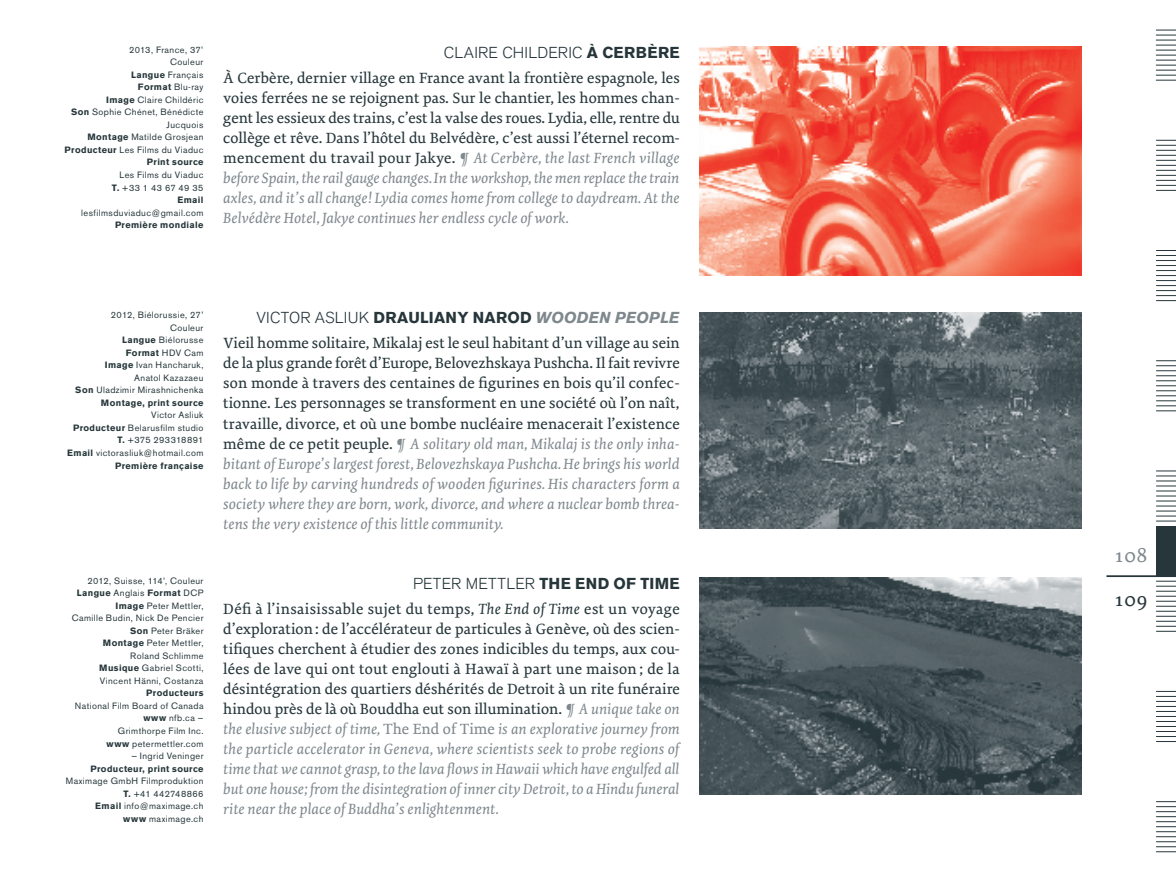
<style>
.page{position:relative;width:1176px;height:883px;background:#fff}
.page>*{position:absolute;margin:0;border:0;box-sizing:border-box;transform-origin:0 0}
.t1{font:21px "Tiina";color:#26363a}
.t2{font:21px "Tiina";color:#7f888d}
.t3{font:15.75px/19.9px "Tiina";color:#26363a;text-align:justify}
.t4{font:300 15.75px "Akzidenz Grotesk BE";letter-spacing:.01em;color:#26363a}
.t5{font:italic 700 15.75px "Akzidenz Grotesk BE";letter-spacing:.015em;color:#7f888d}
.t6{font:700 15.75px "Akzidenz Grotesk BE";color:#26363a}
.t7{font:9.1px/12.6px "Akzidenz Grotesk BE";letter-spacing:.045em;color:#26363a;text-align:right}
.t8{font:700 9.1px "Akzidenz Grotesk BE";letter-spacing:.04em;color:#26363a}
.s1{font-weight:700}
.s2{font-style:italic;color:#7f888d}
.s3{font-style:normal;color:#26363a}
.s4{font-style:italic}
.s5{color:#7f888d}
</style>
<div class="page">
<img style="left:699px;top:578px;width:382px;height:216px">
<img style="left:699px;top:312px;width:382px;height:217px">
<img style="left:699px;top:47px;width:382px;height:229px">
<svg style="left:1156px;top:140px;width:20px;height:51px"></svg>
<svg style="left:1156px;top:250px;width:20px;height:51px"></svg>
<svg style="left:1156px;top:360px;width:20px;height:52px"></svg>
<svg style="left:1156px;top:30px;width:20px;height:51px"></svg>
<svg style="left:1156px;top:471px;width:20px;height:51px"></svg>
<svg style="left:1156px;top:581px;width:20px;height:51px"></svg>
<svg style="left:1156px;top:691px;width:20px;height:51px"></svg>
<svg style="left:1156px;top:801px;width:20px;height:51px"></svg>
<hr style="left:1106px;top:575px;width:70px;height:2px;background:#26363a">
<div style="left:1156px;top:526px;width:20px;height:50px;background:#26363a"></div>
<p class="t7" style="left:65px;top:43px;width:140px">2013, France, 37’<br>Couleur<br><span class="s1">Langue</span> Français<br><span class="s1">Format</span> Blu-ray<br><span class="s1">Image</span> Claire Childéric<br><span class="s1">Son</span> Sophie Chénet, Bénédicte<br>Jucquois<br><span class="s1">Montage</span> Matilde Grosjean<br><span class="s1">Producteur</span> Les Films du Viaduc<br><span class="s1">Print source</span></p>
<p class="t7" style="left:112px;top:169px;width:93px">Les Films du Viaduc<br><span class="s1">T.</span> +33 1 43 67 49 35<br><span class="s1">Email</span></p>
<p class="t7" style="left:81px;top:206px;width:124px">lesfilmsduviaduc@gmail.com</p>
<p class="t8" style="left:115px;top:220px;width:90px">Première mondiale</p>
<p class="t4" style="left:444px;top:43px;width:171px">CLAIRE CHILDERIC <span class="s1">À CER</span></p>
<p class="t6" style="left:636px;top:43px;width:34px">BÈRE</p>
<p class="t3" style="left:223px;top:67px;width:458px">À Cerbère, dernier village en France avant la frontière espagnole, les voies ferrées ne se rejoignent pas. Sur le chantier, les hommes chan&shy;gent les essieux des trains, c’est la valse des roues. Lydia, elle, rentre du collège et rêve. Dans l’hôtel du Belvédère, c’est aussi l’éternel recom&shy;mencement du travail pour Jakye. <span class="s2">¶ At Cerbère, the last French village before Spain, the rail gauge changes. In the workshop, the men replace the train axles, and it’s all change! Lydia comes home from college to daydream. At the Belvédère Hotel, Jakye continues her endless cycle of work.</span></p>
<p class="t7" style="left:75px;top:309px;width:130px">2012, Biélorussie, 27’<br>Couleur<br><span class="s1">Langue</span> Biélorusse<br><span class="s1">Format</span> HDV Cam<br><span class="s1">Image</span> Ivan Hancharuk,<br>Anatol Kazazaeu<br><span class="s1">Son</span> Uladzimir Mirashnichenka<br><span class="s1">Montage, print source</span></p>
<p class="t7" style="left:67px;top:409px;width:138px">Victor Asliuk<br><span class="s1">Producteur</span> Belarusfilm studio<br><span class="s1">T.</span> +375 293318891<br><span class="s1">Email</span> victorasliuk@hotmail.com<br><span class="s1">Première française</span></p>
<p class="t7" style="left:72px;top:574px;width:133px">2012, Suisse, 114’, Couleur<br><span class="s1">Langue</span> Anglais <span class="s1">Format</span> DCP<br><span class="s1">Image</span> Peter Mettler,<br>Camille Budin, Nick De Pencier<br><span class="s1">Son</span> Peter Bräker<br><span class="s1">Montage</span> Peter Mettler,<br>Roland Schlimme<br><span class="s1">Musique</span> Gabriel Scotti,<br>Vincent Hänni, Costanza</p>
<p class="t8" style="left:146px;top:688px;width:59px">Producteurs</p>
<p class="t7" style="left:75px;top:699px;width:130px">National Film Board of Canada <span class="s1">www</span> nfb.ca —<br>Grimthorpe Film Inc.<br><span class="s1">www</span> petermettler.com</p>
<p class="t7" style="left:131px;top:750px;width:74px">— Ingrid Veninger</p>
<p class="t8" style="left:90px;top:763px;width:114px">Producteur, print source</p>
<p class="t7" style="left:66px;top:775px;width:139px">Maximage GmbH Filmproduktion<br><span class="s1">T.</span> +41 442748866<br><span class="s1">Email</span> info@maximage.ch<br><span class="s1">www</span> maximage.ch</p>
<p class="t4" style="left:256px;top:309px;width:141px">VICTOR ASLIUK <span class="s1">DRAULIANY</span></p>
<p class="t6" style="left:473px;top:309px;width:13px">NARO</p>
<p class="t5" style="left:520px;top:308px;width:161px"><span class="s3">D</span> WOODEN PEOPLE</p>
<p class="t3" style="left:223px;top:333px;width:458px">Vieil homme solitaire, Mikalaj est le seul habitant d’un village au sein de la plus grande forêt d’Europe, Belovezhskaya Pushcha. Il fait revivre son monde à travers des centaines de figurines en bois qu’il confec&shy;tionne. Les personnages se transforment en une société où l’on naît, travaille, divorce, et où une bombe nucléaire menacerait l’existence même de ce petit peuple. <span class="s2">¶ A solitary old man, Mikalaj is the only inha&shy;bitant of Europe’s largest forest, Belovezhskaya Pushcha. He brings his world back to life by carving hundreds of wooden figurines. His characters form a society where they are born, work, divorce, and where a nuclear bomb threa&shy;tens the very existence of this little community.</span></p>
<h1 class="t2" style="left:1115px;top:541px;width:34px">108</h1>
<p class="t4" style="left:413px;top:575px;width:239px">PETER METTLER <span class="s1">THE EN D OF TIME</span></p>
<p class="t3" style="left:223px;top:598px;width:458px">Défi à l’insaisissable sujet du temps, <span class="s4">The End of Time</span> est un voyage d’exploration: de l’accélérateur de particules à Genève, où des scien&shy;tifiques cherchent à étudier des zones indicibles du temps, aux cou&shy;lées de lave qui ont tout englouti à Hawaï à part une maison ; de la désintégration des quartiers déshérités de Detroit à un rite funéraire hindou près de là où Bouddha eut son illumination. <span class="s2">¶ A unique take on the elusive subject of time,</span> <span class="s5">The End of Time</span> <span class="s2">is an explorative journey from the particle accelerator in Geneva, where scientists seek to probe regions of time that we cannot grasp, to the lava flows in Hawaii which have engulfed all but one house; from the disintegration of inner city Detroit, to a Hindu funeral rite near the place of Buddha’s enlightenment.</span></p>
<h1 class="t1" style="left:1115px;top:585px;width:34px">109</h1>
</div>
